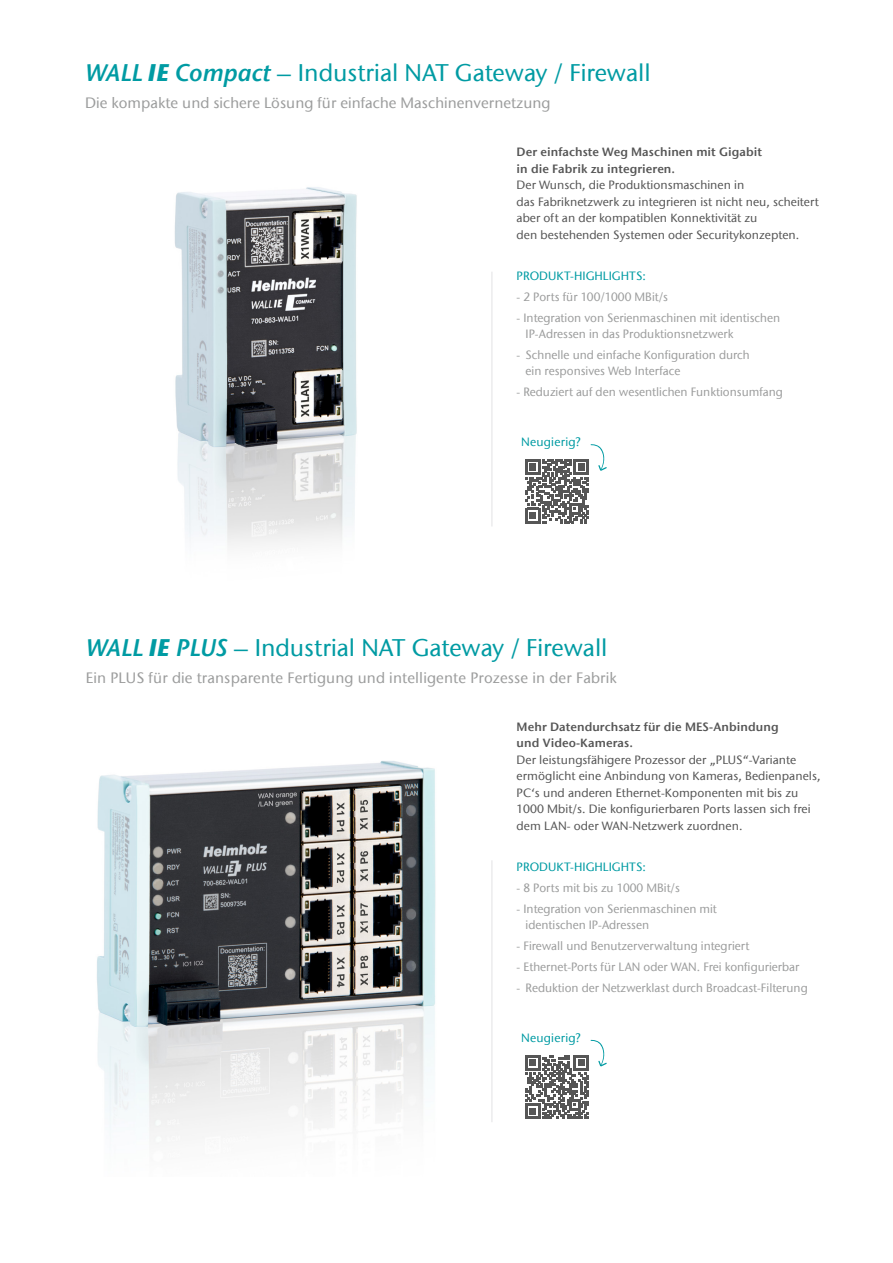
<style>
.page{position:relative;width:893px;height:1263px;background:#fff}
.page>*{position:absolute;margin:0;border:0;box-sizing:border-box;transform-origin:0 0}
.t1{font:500 24px "ITC Stone Sans Com";color:#009ba3}
.t2{font:500 15px "ITC Stone Sans Com";letter-spacing:.01em;color:#9c9d9d}
.t3{font:500 12px/16.5px "ITC Stone Sans Com";color:#9c9d9d}
.t4{font:500 12px/16.5px "ITC Stone Sans Com";letter-spacing:.005em;color:#565656}
.t5{font:12px/16.5px "ITC Stone Sans Com Semi";letter-spacing:.005em;color:#565656}
.t6{font:500 12px "ITC Stone Sans Com";color:#009ba3}
.t7{font:500 12px "ITC Stone Sans Com";letter-spacing:.02em;color:#009ba3}
.s1{font-family:"ITC Stone Sans Com Semi";font-weight:400;font-style:italic}
.s2{font-weight:700;font-style:italic}
</style>
<div class="page">
<img style="left:174px;top:187px;width:183px;height:359px">
<svg style="left:525px;top:444px;width:82px;height:79px"></svg>
<hr style="left:491px;top:272px;width:2px;height:254px;background:#ececed">
<img style="left:97px;top:761px;width:339px;height:383px">
<hr style="left:491px;top:860px;width:2px;height:262px;background:#ececed">
<svg style="left:525px;top:1040px;width:82px;height:79px"></svg>
<h1 class="t1" style="left:85px;top:58px;width:567px"><span class="s1">WALL</span> <span class="s2">IE</span> <span class="s1">Compact</span> – Industrial NAT Gateway / Firewall</h1>
<p class="t2" style="left:85px;top:94px;width:467px">Die kompakte und sichere Lösung für einfache Maschinenvernetzung</p>
<p class="t5" style="left:517px;top:143px;width:247px">Der einfachste Weg Maschinen mit Gigabit in die Fabrik zu integrieren.</p>
<p class="t4" style="left:517px;top:177px;width:304px">Der Wunsch, die Produktionsmaschinen in<br>das Fabriknetzwerk zu integrieren ist nicht neu, scheitert aber oft an der kompatiblen Konnektivität zu<br>den bestehenden Systemen oder Securitykonzepten.</p>
<p class="t6" style="left:517px;top:269px;width:131px">PRODUKT-HIGHLIGHTS:</p>
<p class="t3" style="left:517px;top:288px;width:153px">- 2 Ports für 100/1000 MBit/s</p>
<p class="t3" style="left:526px;top:309px;width:256px;text-indent:-9px">- Integration von Serienmaschinen mit identischen<br>IP-Adressen in das Produktionsnetzwerk</p>
<p class="t3" style="left:526px;top:346px;width:225px;text-indent:-9px">- Schnelle und einfache Konfiguration durch ein responsives Web Interface</p>
<p class="t3" style="left:517px;top:384px;width:268px">- Reduziert auf den wesentlichen Funktionsumfang</p>
<p class="t7" style="left:521px;top:435px;width:61px">Neugierig?</p>
<h1 class="t1" style="left:86px;top:633px;width:523px"><span class="s1">WALL</span> <span class="s2">IE</span> <span class="s1">PLUS</span> – Industrial NAT Gateway / Firewall</h1>
<p class="t2" style="left:86px;top:669px;width:532px">Ein PLUS für die transparente Fertigung und intelligente Prozesse in der Fabrik</p>
<p class="t5" style="left:517px;top:718px;width:263px">Mehr Datendurchsatz für die MES-Anbindung und Video-Kameras.</p>
<p class="t4" style="left:517px;top:751px;width:305px">Der leistungsfähigere Prozessor der „PLUS“-Variante ermöglicht eine Anbindung von Kameras, Bedienpanels, PC‘s und anderen Ethernet-Komponenten mit bis zu 1000 Mbit/s. Die konfigurierbaren Ports lassen sich frei dem LAN- oder WAN-Netzwerk zuordnen.</p>
<p class="t6" style="left:517px;top:860px;width:131px">PRODUKT-HIGHLIGHTS:</p>
<p class="t3" style="left:517px;top:880px;width:165px">- 8 Ports mit bis zu 1000 MBit/s</p>
<p class="t3" style="left:526px;top:900px;width:193px;text-indent:-9px">- Integration von Serienmaschinen mit identischen IP-Adressen</p>
<p class="t3" style="left:517px;top:938px;width:234px">- Firewall und Benutzerverwaltung integriert</p>
<p class="t3" style="left:517px;top:958px;width:284px">- Ethernet-Ports für LAN oder WAN. Frei konfigurierbar</p>
<p class="t3" style="left:517px;top:979px;width:293px">- Reduktion der Netzwerklast durch Broadcast-Filterung</p>
<p class="t7" style="left:521px;top:1030px;width:61px">Neugierig?</p>
</div>
